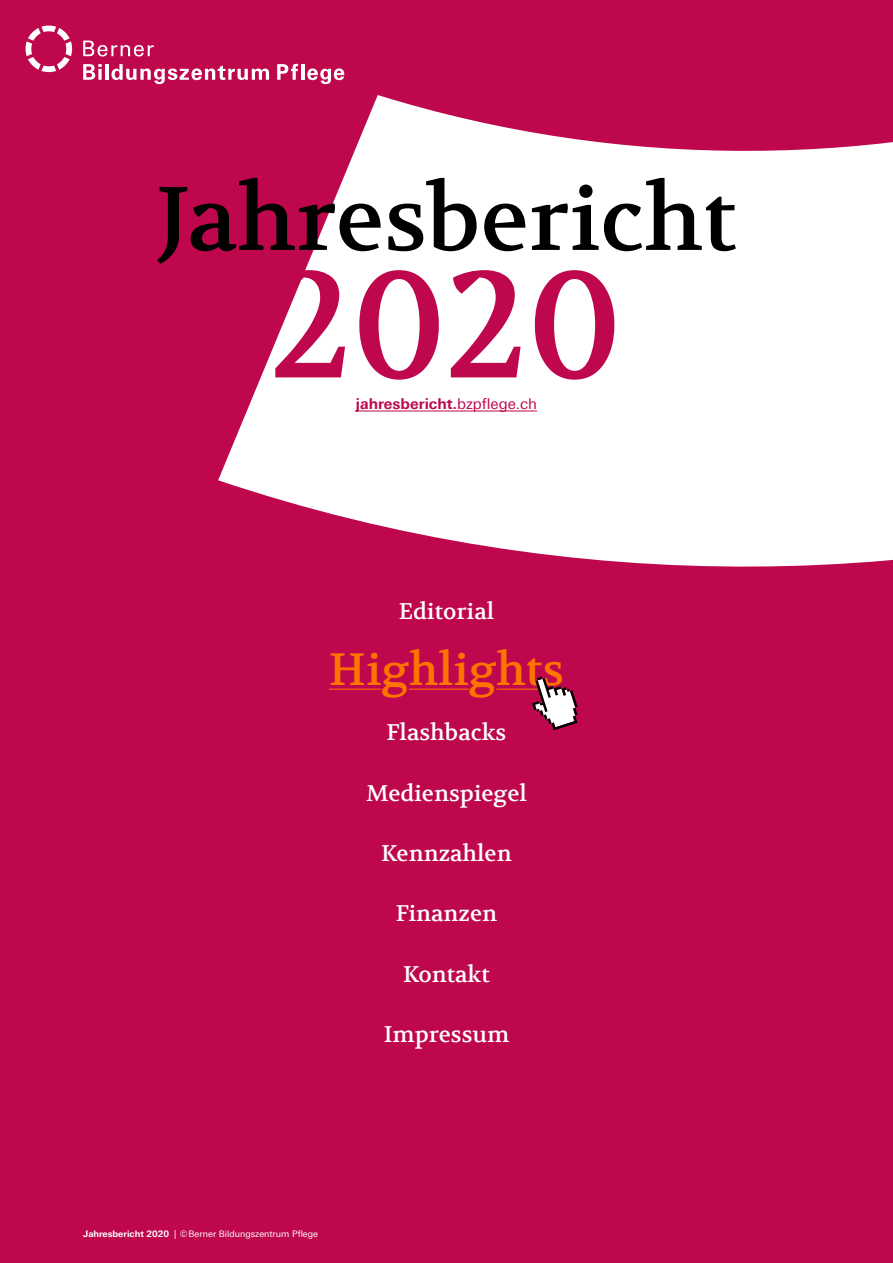
<style>
.page{position:relative;width:893px;height:1263px;background:#be074d}
.page>*{position:absolute;margin:0;border:0;box-sizing:border-box;transform-origin:0 0}
.t1{font:150px "Volkhov";color:#be074d}
.t2{font:90px "Volkhov";color:#000}
.t3{font:45px "Volkhov";color:#ff7400}
.t4{font:22.5px "Volkhov";color:#fff}
.t5{font:700 15px "Linotype Univers 630";color:#be074d}
.t6{font:9px "Linotype Univers 430";color:#fff}
.s1{font-family:"Linotype Univers 430";font-weight:400}
.s2{font-family:"Linotype Univers 630";font-weight:700}
</style>
<div class="page">
<svg style="left:218px;top:95px;width:675px;height:472px;fill:#fff"></svg>
<hr style="left:356px;top:411px;width:181px;height:1px;background:#be074d">
<hr style="left:329px;top:689px;width:53px;height:1px;background:#ff7400">
<hr style="left:409px;top:689px;width:60px;height:1px;background:#ff7400">
<hr style="left:496px;top:689px;width:68px;height:1px;background:#ff7400">
<svg style="left:532px;top:676px;width:46px;height:54px"></svg>
<svg style="left:83px;top:41px;width:71px;height:16px"></svg>
<svg style="left:83px;top:64px;width:19px;height:16px"></svg>
<svg style="left:98px;top:69px;width:4px;height:11px"></svg>
<hr style="left:105px;top:64px;width:3px;height:16px;background:#fff">
<svg style="left:112px;top:64px;width:157px;height:20px"></svg>
<svg style="left:277px;top:64px;width:21px;height:16px"></svg>
<hr style="left:301px;top:64px;width:3px;height:16px;background:#fff">
<svg style="left:307px;top:68px;width:37px;height:16px"></svg>
<svg style="left:25px;top:25px;width:48px;height:48px"></svg>
<h2 class="t2" style="left:156px;top:163px;width:582px">Jahresbericht</h2>
<h1 class="t1" style="left:271px;top:232px;width:353px">2020</h1>
<p class="t5" style="left:356px;top:394px;width:183px">jahresbericht.<span class="s1">bzpflege.ch</span></p>
<p class="t4" style="left:399px;top:597px;width:97px">Editorial</p>
<h3 class="t3" style="left:329px;top:642px;width:237px">Highlights</h3>
<p class="t4" style="left:387px;top:718px;width:121px">Flashbacks</p>
<p class="t4" style="left:366px;top:779px;width:162px">Medienspiegel</p>
<p class="t4" style="left:381px;top:839px;width:132px">Kennzahlen</p>
<p class="t4" style="left:396px;top:899px;width:103px">Finanzen</p>
<p class="t4" style="left:403px;top:960px;width:88px">Kontakt</p>
<p class="t4" style="left:384px;top:1020px;width:127px">Impressum</p>
<p class="t6" style="left:83px;top:1229px;width:237px"><span class="s2">Jahresbericht 2020</span> | ©Berner Bildungszentrum Pflege</p>
</div>
